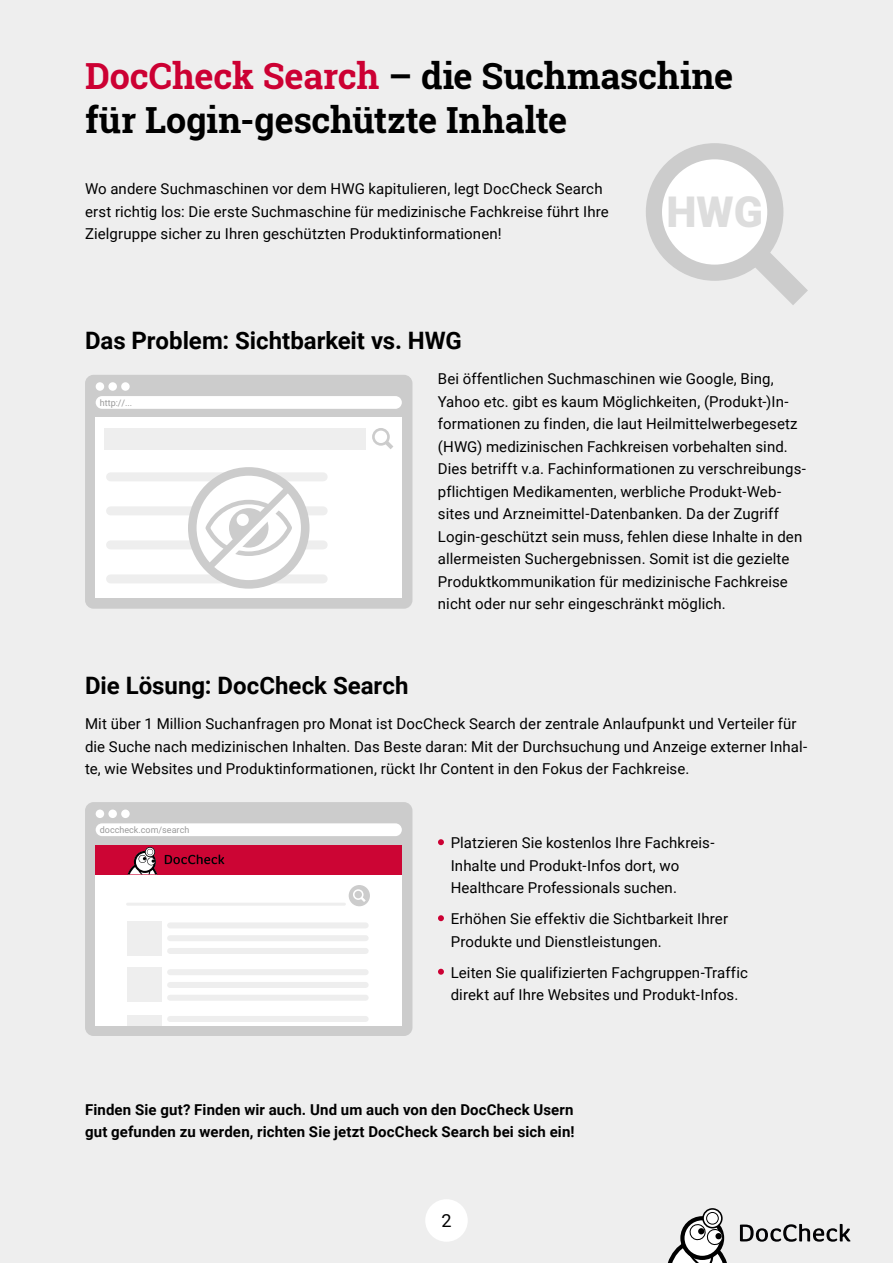
<style>
.page{position:relative;width:893px;height:1263px;background:#eee}
.page>*{position:absolute;margin:0;border:0;box-sizing:border-box;transform-origin:0 0}
.t1{font:900 42.9px "Roboto";color:#ddd}
.t2{font:700 36px/43.2px "Roboto Slab";letter-spacing:-.005em;color:#000}
.t3{font:700 24px "Roboto";color:#000}
.t4{font:18px "Roboto";color:#000}
.t5{font:15px/22.5px "Roboto";letter-spacing:.005em;color:#000}
.t6{font:700 15px/22.5px "Roboto";letter-spacing:.01em;color:#000}
.t7{font:9px "Roboto";color:#999}
.s1{color:#c03}
</style>
<div class="page">
<svg style="left:740px;top:1224px;width:110px;height:18px"></svg>
<svg style="left:682px;top:1218px;width:40px;height:40px"></svg>
<div style="left:680px;top:1216px;width:44px;height:44px;border:4px solid #000;border-radius:50%"></div>
<svg style="left:703px;top:1209px;width:19px;height:19px"></svg>
<div style="left:702px;top:1208px;width:21px;height:20px;border:2px solid #000;border-radius:50%"></div>
<div style="left:707px;top:1212px;width:11px;height:12px;background:#fff;border-radius:50%"></div>
<div style="left:706px;top:1212px;width:13px;height:12px;border:1px solid #000;border-radius:50%"></div>
<svg style="left:667px;top:1224px;width:60px;height:39px"></svg>
<div style="left:646px;top:143px;width:137px;height:138px;background:#ccc;border-radius:50%"></div>
<svg style="left:747px;top:243px;width:61px;height:62px"></svg>
<div style="left:662px;top:159px;width:105px;height:106px;background:#fff;border-radius:50%"></div>
<div style="left:85px;top:375px;width:327px;height:234px;background:#ccc;border-radius:9px"></div>
<div style="left:96px;top:417px;width:306px;height:181px;background:#fff"></div>
<div style="left:96px;top:382px;width:8px;height:9px;background:#fff;border-radius:50%"></div>
<div style="left:108px;top:382px;width:9px;height:9px;background:#fff;border-radius:50%"></div>
<div style="left:121px;top:382px;width:9px;height:9px;background:#fff;border-radius:50%"></div>
<div style="left:104px;top:428px;width:262px;height:21px;background:#eee"></div>
<div style="left:96px;top:396px;width:306px;height:13px;background:#fff;border-radius:6px"></div>
<div style="left:111px;top:472px;width:212px;height:9px;background:#eee"></div>
<div style="left:111px;top:506px;width:212px;height:9px;background:#eee"></div>
<div style="left:111px;top:540px;width:212px;height:9px;background:#eee"></div>
<div style="left:111px;top:574px;width:212px;height:9px;background:#eee"></div>
<svg style="left:372px;top:428px;width:21px;height:21px"></svg>
<svg style="left:188px;top:467px;width:121px;height:122px"></svg>
<svg style="left:438px;top:839px;width:6px;height:6px"></svg>
<svg style="left:438px;top:915px;width:6px;height:6px"></svg>
<svg style="left:438px;top:969px;width:6px;height:6px"></svg>
<div style="left:85px;top:802px;width:327px;height:234px;background:#ccc;border-radius:9px"></div>
<div style="left:96px;top:845px;width:306px;height:180px;background:#fff"></div>
<div style="left:96px;top:809px;width:8px;height:9px;background:#fff;border-radius:50%"></div>
<div style="left:108px;top:809px;width:9px;height:9px;background:#fff;border-radius:50%"></div>
<div style="left:121px;top:809px;width:9px;height:9px;background:#fff;border-radius:50%"></div>
<div style="left:96px;top:823px;width:306px;height:13px;background:#fff;border-radius:6px"></div>
<div style="left:96px;top:845px;width:306px;height:29px;background:#cc0534"></div>
<svg style="left:165px;top:855px;width:59px;height:9px"></svg>
<svg style="left:128px;top:846px;width:29px;height:28px"></svg>
<div style="left:128px;top:921px;width:34px;height:34px;background:#eee"></div>
<div style="left:170px;top:922px;width:196px;height:6px;background:#eee"></div>
<div style="left:170px;top:948px;width:196px;height:6px;background:#eee"></div>
<div style="left:170px;top:935px;width:196px;height:6px;background:#eee"></div>
<div style="left:128px;top:968px;width:34px;height:34px;background:#eee"></div>
<div style="left:170px;top:969px;width:196px;height:6px;background:#eee"></div>
<div style="left:170px;top:995px;width:196px;height:6px;background:#eee"></div>
<div style="left:170px;top:982px;width:196px;height:6px;background:#eee"></div>
<div style="left:128px;top:1015px;width:34px;height:10px;background:#eee"></div>
<div style="left:170px;top:1016px;width:196px;height:6px;background:#eee"></div>
<svg style="left:349px;top:885px;width:21px;height:21px"></svg>
<hr style="left:128px;top:903px;width:216px;height:3px;background:#eee">
<div style="left:425px;top:1199px;width:43px;height:43px;background:#fff;border-radius:50%"></div>
<h2 class="t2" style="left:85px;top:54px;width:650px"><span class="s1">DocCheck Search</span> – die Suchmaschine für Login-geschützte Inhalte</h2>
<p class="t5" style="left:85px;top:177px;width:525px">Wo andere Suchmaschinen vor dem HWG kapitulieren, legt DocCheck Search erst richtig los: Die erste Suchmaschine für medizinische Fachkreise führt Ihre<br>Zielgruppe sicher zu Ihren geschützten Produktinformationen!</p>
<h1 class="t1" style="left:666px;top:182px;width:98px">HWG</h1>
<h3 class="t3" style="left:85px;top:323px;width:378px">Das Problem: Sichtbarkeit vs. HWG</h3>
<p class="t5" style="left:438px;top:367px;width:370px">Bei öffentlichen Suchmaschinen wie Google, Bing, Yahoo etc. gibt es kaum Möglichkeiten, (Produkt-)In&shy;formationen zu finden, die laut Heilmittelwerbegesetz (HWG) medizinischen Fachkreisen vorbehalten sind.<br>Dies betrifft v.a. Fachinformationen zu verschreibungs&shy;pflichtigen Medikamenten, werbliche Produkt-Web&shy;sites und Arzneimittel-Datenbanken. Da der Zugriff Login-geschützt sein muss, fehlen diese Inhalte in den allermeisten Suchergebnissen. Somit ist die gezielte Produktkommunikation für medizinische Fachkreise nicht oder nur sehr eingeschränkt möglich.</p>
<p class="t7" style="left:100px;top:396px;width:34px">http://...</p>
<h3 class="t3" style="left:85px;top:669px;width:325px">Die Lösung: DocCheck Search</h3>
<p class="t5" style="left:85px;top:712px;width:724px">Mit über 1 Million Suchanfragen pro Monat ist DocCheck Search der zentrale Anlaufpunkt und Verteiler für die Suche nach medizinischen Inhalten. Das Beste daran: Mit der Durchsuchung und Anzeige externer Inhal&shy;te, wie Websites und Produktinformationen, rückt Ihr Content in den Fokus der Fachkreise.</p>
<p class="t7" style="left:100px;top:823px;width:91px">doccheck.com/search</p>
<p class="t5" style="left:451px;top:831px;width:265px">Platzieren Sie kostenlos Ihre Fachkreis-<br>Inhalte und Produkt-Infos dort, wo<br>Healthcare Professionals suchen.</p>
<p class="t5" style="left:451px;top:907px;width:279px">Erhöhen Sie effektiv die Sichtbarkeit Ihrer<br>Produkte und Dienstleistungen.</p>
<p class="t5" style="left:451px;top:961px;width:299px">Leiten Sie qualifizierten Fachgruppen-Traffic direkt auf Ihre Websites und Produkt-Infos.</p>
<p class="t6" style="left:85px;top:1097px;width:491px">Finden Sie gut? Finden wir auch. Und um auch von den DocCheck Usern gut gefunden zu werden, richten Sie jetzt DocCheck Search bei sich ein!</p>
<p class="t4" style="left:441px;top:1208px;width:12px">2</p>
</div>
